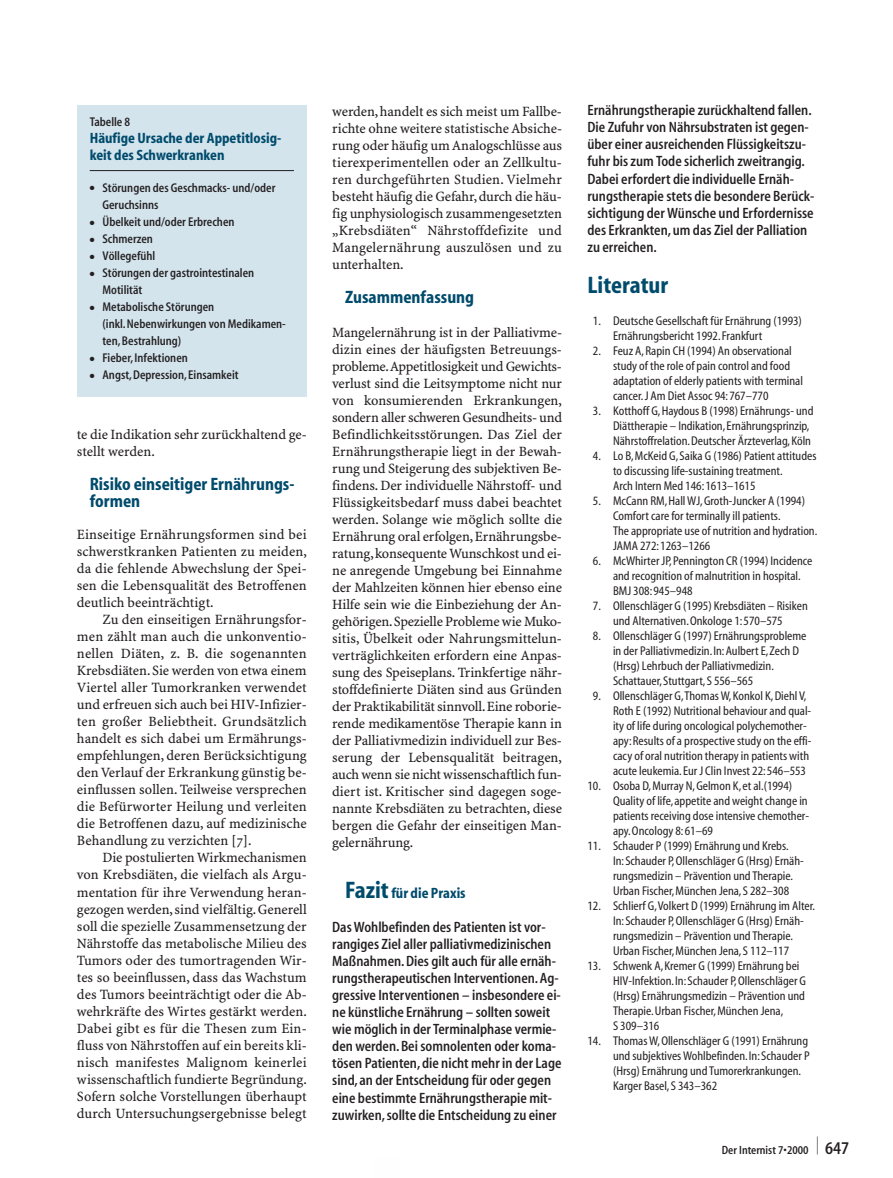
<style>
.page{position:relative;width:893px;height:1178px;background:#fff}
.page>*{position:absolute;margin:0;border:0;box-sizing:border-box;transform-origin:0 0}
.t1{font:700 24px "Myriad";color:#004b6c}
.t2{font:700 18px/17px "Myriad";color:#004b6c}
.t3{font:600 15px/17px "Myriad";color:#231f20}
.t4{font:700 15px/17px "Myriad";color:#004b6c}
.t5{font:14.25px/17px "S Minion Plus";color:#231f20;text-align:justify}
.t6{font:12.75px/15px "Myriad";color:#231f20}
.t7{font:600 12.75px/17px "Myriad";color:#231f20}
.t8{font:600 12px "Myriad";color:#231f20}
.s1{font-size:24px}
.s2{font-size:18px}
</style>
<div class="page">
<div style="left:77px;top:105px;width:230px;height:291px;background:#d3e4ed"></div>
<hr style="left:90px;top:170px;width:204px;height:1px;background:#231f20">
<p class="t7" style="left:90px;top:115px;width:42px">Tabelle 8</p>
<p class="t4" style="left:90px;top:131px;width:193px">Häufige Ursache der Appetitlosig&shy;keit des Schwerkranken</p>
<p class="t7" style="left:102px;top:181px;width:174px;text-indent:-13px">● Störungen des Geschmacks- und/oder<br>Geruchsinns</p>
<p class="t7" style="left:90px;top:215px;width:146px">● Übelkeit und/oder Erbrechen</p>
<p class="t7" style="left:90px;top:232px;width:65px">● Schmerzen</p>
<p class="t7" style="left:90px;top:249px;width:67px">● Völlegefühl</p>
<p class="t7" style="left:102px;top:266px;width:153px;text-indent:-13px">● Störungen der gastrointestinalen<br>Motilität</p>
<p class="t7" style="left:102px;top:300px;width:185px;text-indent:-13px">● Metabolische Störungen (inkl.Nebenwirkungen von Medikamen&shy;ten, Bestrahlung)</p>
<p class="t7" style="left:90px;top:351px;width:100px">● Fieber, Infektionen</p>
<p class="t7" style="left:90px;top:368px;width:150px">● Angst, Depression, Einsamkeit</p>
<p class="t5" style="left:77px;top:427px;width:231px">te die Indikation sehr zurückhaltend ge&shy;stellt werden.</p>
<p class="t2" style="left:90px;top:477px;width:206px">Risiko einseitiger Ernährungs&shy;formen</p>
<p class="t5" style="left:77px;top:527px;width:231px">Einseitige Ernährungsformen sind bei schwerstkranken Patienten zu meiden, da die fehlende Abwechslung der Spei&shy;sen die Lebensqualität des Betroffenen deutlich beeinträchtigt.</p>
<p class="t5" style="left:77px;top:612px;width:231px;text-indent:26px">Zu den einseitigen Ernährungsfor&shy;men zählt man auch die unkonventio&shy;nellen Diäten, z. B. die sogenannten Krebsdiäten. Sie werden von etwa einem Viertel aller Tumorkranken verwendet und erfreuen sich auch bei HIV-Infizier&shy;ten großer Beliebtheit. Grundsätzlich handelt es sich dabei um Ermährungs&shy;empfehlungen, deren Berücksichtigung den Verlauf der Erkrankung günstig be&shy;einflussen sollen. Teilweise versprechen die Befürworter Heilung und verleiten die Betroffenen dazu, auf medizinische Behandlung zu verzichten [7].</p>
<p class="t5" style="left:77px;top:850px;width:231px;text-indent:26px">Die postulierten Wirkmechanismen von Krebsdiäten, die vielfach als Argu&shy;mentation für ihre Verwendung heran&shy;gezogen werden, sind vielfältig. Generell soll die spezielle Zusammensetzung der Nährstoffe das metabolische Milieu des Tumors oder des tumortragenden Wir&shy;tes so beeinflussen, dass das Wachstum des Tumors beeinträchtigt oder die Ab&shy;wehrkräfte des Wirtes gestärkt werden.<br>Dabei gibt es für die Thesen zum Ein&shy;fluss von Nährstoffen auf ein bereits kli&shy;nisch manifestes Malignom keinerlei wissenschaftlich fundierte Begründung.<br>Sofern solche Vorstellungen überhaupt durch Untersuchungsergebnisse belegt</p>
<p class="t5" style="left:332px;top:104px;width:231px">werden, handelt es sich meist um Fallbe&shy;richte ohne weitere statistische Absiche&shy;rung oder häufig um Analogschlüsse aus tierexperimentellen oder an Zellkultu&shy;ren durchgeführten Studien. Vielmehr besteht häufig die Gefahr,durch die häu&shy;fig unphysiologisch zusammengesetzten „Krebsdiäten“ Nährstoffdefizite und Mangelernährung auszulösen und zu unterhalten.</p>
<p class="t2" style="left:345px;top:290px;width:131px">Zusammenfassung</p>
<p class="t5" style="left:332px;top:325px;width:231px">Mangelernährung ist in der Palliativme&shy;dizin eines der häufigsten Betreuungs&shy;probleme.Appetitlosigkeit und Gewichts&shy;verlust sind die Leitsymptome nicht nur von konsumierenden Erkrankungen, sondern aller schweren Gesundheits- und Befindlichkeitsstörungen. Das Ziel der Ernährungstherapie liegt in der Bewah&shy;rung und Steigerung des subjektiven Be&shy;findens. Der individuelle Nährstoff- und Flüssigkeitsbedarf muss dabei beachtet werden. Solange wie möglich sollte die Ernährung oral erfolgen,Ernährungsbe&shy;ratung,konsequente Wunschkost und ei&shy;ne anregende Umgebung bei Einnahme der Mahlzeiten können hier ebenso eine Hilfe sein wie die Einbeziehung der An&shy;gehörigen.Spezielle Probleme wie Muko&shy;sitis, Übelkeit oder Nahrungsmittelun&shy;verträglichkeiten erfordern eine Anpas&shy;sung des Speiseplans. Trinkfertige nähr&shy;stoffdefinierte Diäten sind aus Gründen der Praktikabilität sinnvoll.Eine roborie&shy;rende medikamentöse Therapie kann in der Palliativmedizin individuell zur Bes&shy;serung der Lebensqualität beitragen, auch wenn sie nicht wissenschaftlich fun&shy;diert ist. Kritischer sind dagegen soge&shy;nannte Krebsdiäten zu betrachten, diese bergen die Gefahr der einseitigen Man&shy;gelernährung.</p>
<p class="t4" style="left:345px;top:886px;width:122px"><span class="s1">Fazit</span> für die Praxis</p>
<p class="t3" style="left:332px;top:920px;width:231px">Das Wohlbefinden des Patienten ist vor&shy;rangiges Ziel aller palliativmedizinischen Maßnahmen.Dies gilt auch für alle ernäh&shy;rungstherapeutischen Interventionen.Ag&shy;gressive Interventionen – insbesondere ei&shy;ne künstliche Ernährung – sollten soweit wie möglich in der Terminalphase vermie&shy;den werden.Bei somnolenten oder koma&shy;tösen Patienten, die nicht mehr in der Lage sind, an der Entscheidung für oder gegen eine bestimmte Ernährungstherapie mit&shy;zuwirken, sollte die Entscheidung zu einer</p>
<p class="t3" style="left:587px;top:103px;width:228px">Ernährungstherapie zurückhaltend fallen.<br>Die Zufuhr von Nährsubstraten ist gegen&shy;über einer ausreichenden Flüssigkeitszu&shy;fuhr bis zum Tode sicherlich zweitrangig.<br>Dabei erfordert die individuelle Ernäh&shy;rungstherapie stets die besondere Berück&shy;sichtigung der Wünsche und Erfordernisse des Erkrankten, um das Ziel der Palliation zu erreichen.</p>
<h1 class="t1" style="left:587px;top:276px;width:82px">Literatur</h1>
<p class="t6" style="left:613px;top:314px;width:190px;text-indent:-20px">1. Deutsche Gesellschaft für Ernährung (1993)<br>Ernährungsbericht 1992.Frankfurt</p>
<p class="t6" style="left:613px;top:344px;width:191px;text-indent:-20px">2. Feuz A,Rapin CH (1994) An observational study of the role of pain control and food adaptation of elderly patients with terminal cancer.J Am Diet Assoc 94:767–770</p>
<p class="t6" style="left:613px;top:404px;width:202px;text-indent:-20px">3. Kotthoff G,Haydous B (1998) Ernährungs- und<br>Diättherapie – Indikation,Ernährungsprinzip,<br>Nährstoffrelation.Deutscher Ärzteverlag,Köln</p>
<p class="t6" style="left:613px;top:449px;width:205px;text-indent:-20px">4. Lo B,McKeid G,Saika G (1986) Patient attitudes to discussing life-sustaining treatment.<br>Arch Intern Med 146:1613–1615</p>
<p class="t6" style="left:613px;top:494px;width:206px;text-indent:-20px">5. McCann RM,Hall WJ,Groth-Juncker A (1994)<br>Comfort care for terminally ill patients.<br>The appropriate use of nutrition and hydration.<br>JAMA 272:1263–1266</p>
<p class="t6" style="left:613px;top:554px;width:201px;text-indent:-20px">6. McWhirter JP,Pennington CR (1994) Incidence and recognition of malnutrition in hospital.<br>BMJ 308:945–948</p>
<p class="t6" style="left:593px;top:599px;width:216px;text-align:center">7. Ollenschläger G (1995) Krebsdiäten – Risiken und Alternativen.Onkologe 1:570–575</p>
<p class="t6" style="left:613px;top:629px;width:195px;text-indent:-20px">8. Ollenschläger G (1997) Ernährungsprobleme in der Palliativmedizin.In:Aulbert E,Zech D (Hrsg) Lehrbuch der Palliativmedizin.<br>Schattauer,Stuttgart,S 556–565</p>
<p class="t6" style="left:613px;top:689px;width:200px;text-indent:-20px">9. Ollenschläger G,Thomas W,Konkol K,Diehl V, Roth E (1992) Nutritional behaviour and qual&shy;ity of life during oncological polychemother&shy;apy:Results of a prospective study on the effi&shy;cacy of oral nutrition therapy in patients with acute leukemia.Eur J Clin Invest 22:546–553</p>
<p class="t6" style="left:613px;top:779px;width:198px;text-indent:-26px">10. Osoba D,Murray N,Gelmon K,et al.(1994)<br>Quality of life,appetite and weight change in patients receiving dose intensive chemother&shy;apy.Oncology 8:61–69</p>
<p class="t6" style="left:613px;top:839px;width:192px;text-indent:-26px">11. Schauder P (1999) Ernährung und Krebs.<br>In:Schauder P,Ollenschläger G (Hrsg) Ernäh&shy;rungsmedizin – Prävention und Therapie.<br>Urban Fischer,München Jena,S 282–308</p>
<p class="t6" style="left:613px;top:899px;width:203px;text-indent:-26px">12. Schlierf G,Volkert D (1999) Ernährung im Alter.<br>In:Schauder P,Ollenschläger G (Hrsg) Ernäh&shy;rungsmedizin – Prävention und Therapie.<br>Urban Fischer,München Jena,S 112–117</p>
<p class="t6" style="left:613px;top:959px;width:194px;text-indent:-26px">13. Schwenk A,Kremer G (1999) Ernährung bei HIV-Infektion.In:Schauder P,Ollenschläger G (Hrsg) Ernährungsmedizin – Prävention und Therapie.Urban Fischer,München Jena,<br>S 309–316</p>
<p class="t6" style="left:613px;top:1034px;width:198px;text-indent:-26px">14. Thomas W,Ollenschläger G (1991) Ernährung und subjektives Wohlbefinden.In:Schauder P (Hrsg) Ernährung und Tumorerkrankungen.<br>Karger Basel,S 343–362</p>
<p class="t8" style="left:721px;top:1144px;width:129px">Der Internist 7•2000 <sup>|</sup> <span class="s2">647</span></p>
</div>
